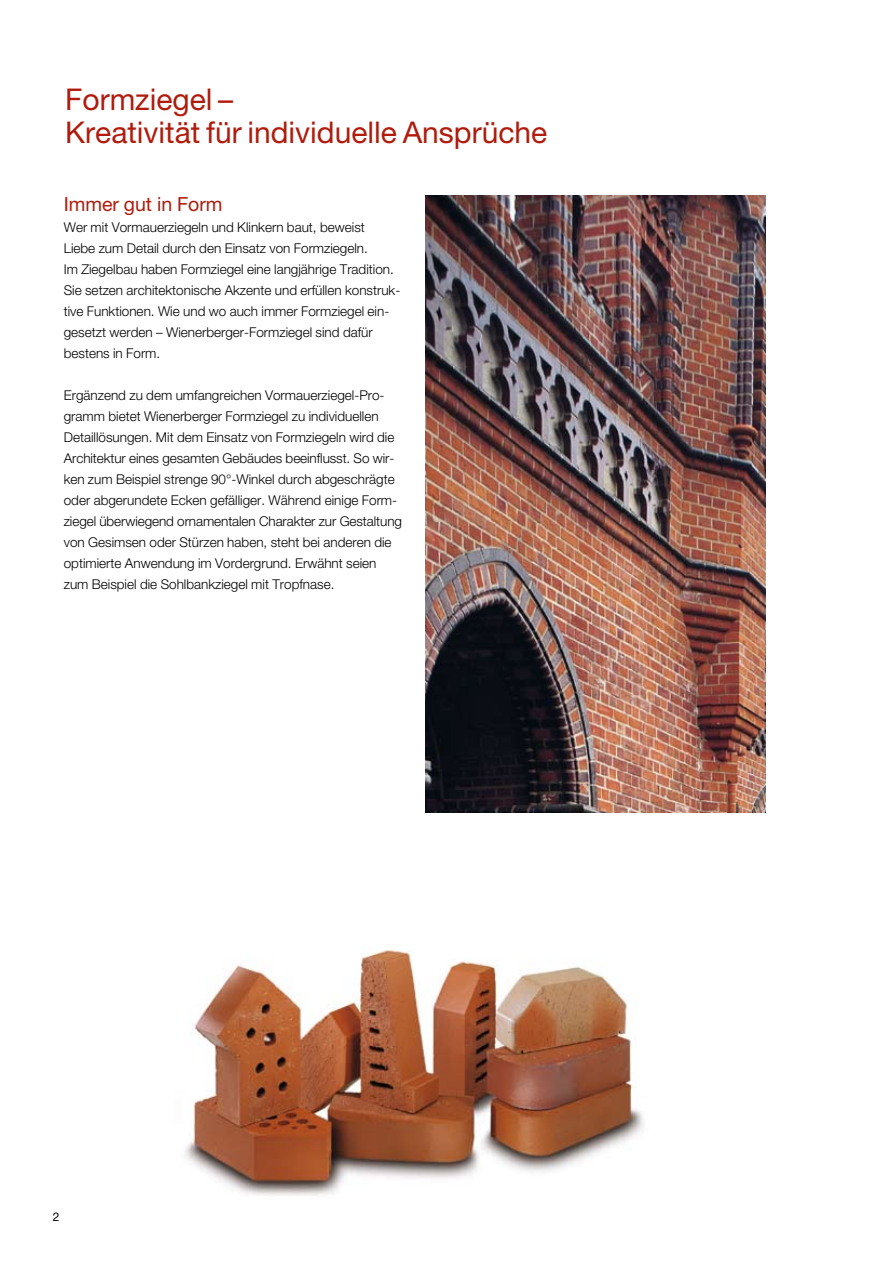
<style>
.page{position:relative;width:893px;height:1263px;background:#fff}
.page>*{position:absolute;margin:0;border:0;box-sizing:border-box;transform-origin:0 0}
.t1{font:30px/33px "Helvetica Neue";color:#b01b0c}
.t2{font:19.5px "Helvetica Neue";color:#b01b0c}
.t3{font:300 13.5px/21px "Helvetica Neue";color:#000}
.t4{font:12px "Helvetica Neue";color:#000}
</style>
<div class="page">
<img style="left:185px;top:949px;width:459px;height:247px">
<img style="left:425px;top:196px;width:340px;height:616px">
<h1 class="t1" style="left:65px;top:83px;width:483px">Formziegel –<br>Kreativität für individuelle Ansprüche</h1>
<h2 class="t2" style="left:64px;top:192px;width:160px">Immer gut in Form</h2>
<p class="t3" style="left:64px;top:216px;width:338px">Wer mit Vormauerziegeln und Klinkern baut, beweist<br>Liebe zum Detail durch den Einsatz von Formziegeln.<br>Im Ziegelbau haben Formziegel eine langjährige Tradition.<br>Sie setzen architektonische Akzente und erfüllen konstruk&shy;tive Funktionen. Wie und wo auch immer Formziegel ein&shy;gesetzt werden – Wienerberger-Formziegel sind dafür bestens in Form.</p>
<p class="t3" style="left:64px;top:384px;width:340px">Ergänzend zu dem umfangreichen Vormauerziegel-Pro&shy;gramm bietet Wienerberger Formziegel zu individuellen Detaillösungen. Mit dem Einsatz von Formziegeln wird die Architektur eines gesamten Gebäudes beeinflusst. So wir&shy;ken zum Beispiel strenge 90°-Winkel durch abgeschrägte oder abgerundete Ecken gefälliger. Während einige Form&shy;ziegel überwiegend ornamentalen Charakter zur Gestaltung von Gesimsen oder Stürzen haben, steht bei anderen die optimierte Anwendung im Vordergrund. Erwähnt seien zum Beispiel die Sohlbankziegel mit Tropfnase.</p>
<p class="t4" style="left:53px;top:1210px;width:8px">2</p>
</div>
